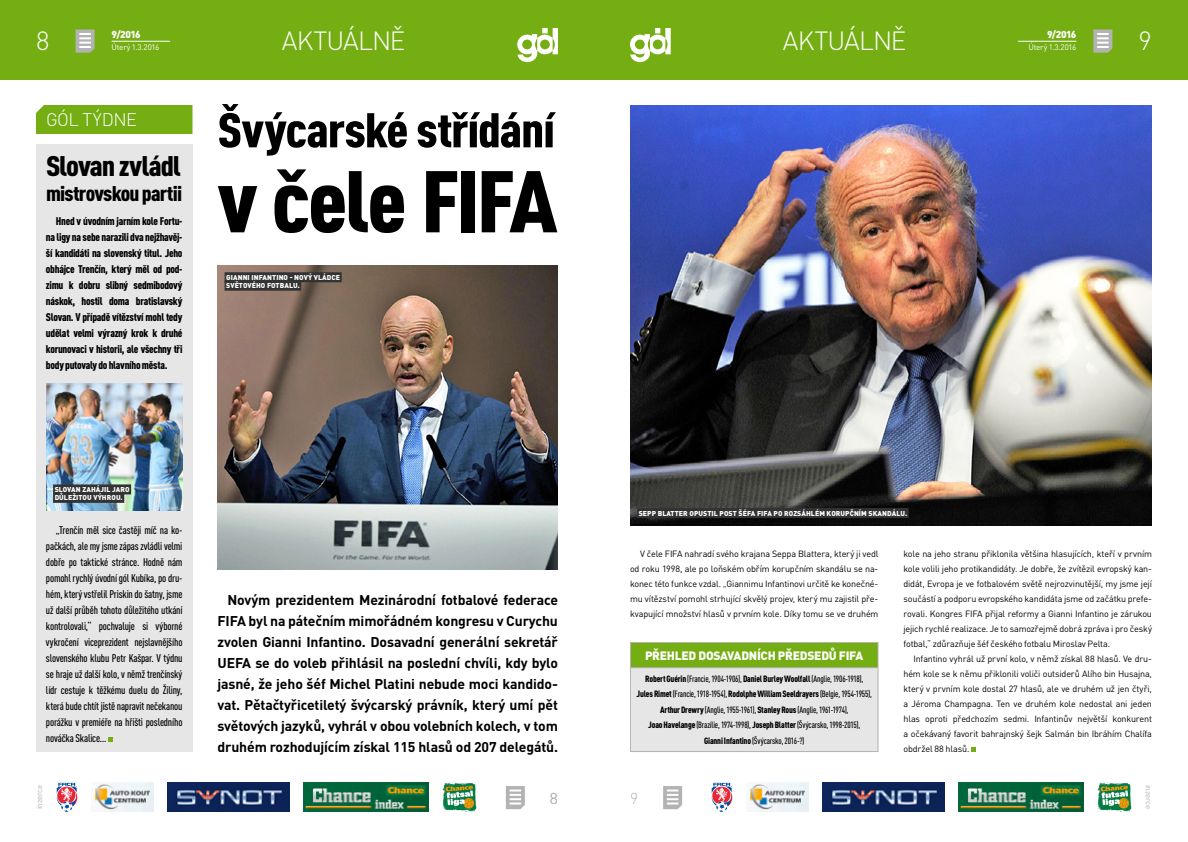
<style>
.page{position:relative;width:1188px;height:842px;background:#fff}
.page>*{position:absolute;margin:0;border:0;box-sizing:border-box;transform-origin:0 0}
.t1{font:900 condensed 86px "DIN Pro";letter-spacing:-.035em;color:#000;scale:1.1 1}
.t2{font:900 condensed 48px "DIN Pro";letter-spacing:-.02em;color:#000;scale:1.1 1}
.t3{font:900 condensed 28px "DIN Pro";letter-spacing:-.035em;color:#000;scale:1.1 1}
.t4{font:300 26px "DIN Pro";letter-spacing:-.03em;color:#fff}
.t5{font:900 condensed 21px "DIN Pro";letter-spacing:-.035em;color:#000;scale:1.08 1}
.t6{font:300 18px "DIN Pro";letter-spacing:-.025em;color:#fff}
.t7{font:300 15.6px "DIN Pro";color:#b3b3b3}
.t8{font:700 14px/21px "DIN Pro";letter-spacing:-.01em;color:#000;text-align:justify}
.t9{font:900 12px "DIN Pro";letter-spacing:-.02em;color:#fff}
.t10{font:500 condensed 11px/16px "DIN Pro";letter-spacing:-.015em;color:#000;text-align:justify}
.t11{font:900 condensed 11px/16px "DIN Pro";letter-spacing:-.025em;color:#000;text-align:justify}
.t12{font:900 10px "DIN Pro";letter-spacing:-.055em;color:#fff}
.t13{font:9px/15px "DIN Pro";letter-spacing:-.02em;color:#000;text-align:justify}
.t14{font:500 condensed 9px/15.5px "DIN Pro";letter-spacing:-.02em;color:#000;text-align:center}
.t15{font:8px "DIN Pro";letter-spacing:-.025em;color:#fff}
.t16{font:8px "DIN Pro";letter-spacing:-.025em;color:#b3b3b3}
.t17{font:900 7px/8.4px "DIN Pro";letter-spacing:.01em;color:#fff}
.s1{font-weight:900}
</style>
<div class="page">
<div style="left:594px;top:0;width:594px;height:80px;background:#74ae12"></div>
<svg style="left:630px;top:28px;width:41px;height:34px"></svg>
<svg style="left:1093px;top:29px;width:19px;height:24px"></svg>
<div style="left:0;top:0;width:594px;height:80px;background:#74ae12"></div>
<svg style="left:517px;top:28px;width:41px;height:34px"></svg>
<svg style="left:76px;top:29px;width:19px;height:24px"></svg>
<svg style="left:663px;top:786px;width:19px;height:23px"></svg>
<svg style="left:506px;top:786px;width:19px;height:23px"></svg>
<img style="left:56px;top:782px;width:21px;height:30px">
<img style="left:91px;top:782px;width:62px;height:30px">
<img style="left:303px;top:782px;width:125px;height:30px">
<img style="left:712px;top:782px;width:21px;height:30px">
<img style="left:442px;top:782px;width:34px;height:30px">
<img style="left:1098px;top:782px;width:34px;height:30px">
<img style="left:167px;top:782px;width:122px;height:30px">
<img style="left:747px;top:782px;width:62px;height:30px">
<img style="left:959px;top:782px;width:125px;height:30px">
<img style="left:823px;top:782px;width:122px;height:30px">
<hr style="left:1018px;top:41px;width:58px;height:1px;background:#fff">
<hr style="left:112px;top:41px;width:58px;height:1px;background:#fff">
<img style="left:218px;top:265px;width:340px;height:304px">
<svg style="left:971px;top:747px;width:5px;height:5px"></svg>
<img style="left:630px;top:105px;width:522px;height:420px">
<div style="left:36px;top:105px;width:156px;height:29px;background:#74ae12"></div>
<div style="left:36px;top:144px;width:156px;height:608px;background:#e6e6e6"></div>
<img style="left:46px;top:384px;width:136px;height:126px">
<svg style="left:108px;top:737px;width:5px;height:5px"></svg>
<div style="left:53px;top:484px;width:78px;height:10px;background:#333"></div>
<div style="left:53px;top:493px;width:71px;height:10px;background:#333"></div>
<div style="left:225px;top:272px;width:117px;height:10px;background:#333"></div>
<div style="left:225px;top:281px;width:76px;height:10px;background:#333"></div>
<div style="left:637px;top:508px;width:272px;height:10px;background:#333"></div>
<div style="left:630px;top:642px;width:248px;height:26px;background:#74ae12"></div>
<div style="left:630px;top:668px;width:248px;height:84px;background:#e6e6e6"></div>
<hr style="left:630px;top:642px;width:248px;height:1px;background:#b3b3b3">
<svg style="left:630px;top:643px;width:1px;height:25px"></svg>
<svg style="left:878px;top:643px;width:1px;height:25px"></svg>
<hr style="left:630px;top:668px;width:1px;height:83px;background:#b3b3b3">
<hr style="left:878px;top:668px;width:1px;height:83px;background:#b3b3b3">
<hr style="left:630px;top:751px;width:248px;height:1px;background:#b3b3b3">
<hr style="left:631px;top:667px;width:247px;height:1px;background:#b3b3b3">
<h3 class="t4" style="left:36px;top:23px;width:15px">8</h3>
<p class="t12" style="left:112px;top:28px;width:31px">9/2016</p>
<p class="t15" style="left:112px;top:42px;width:49px">Úterý 1.3.2016</p>
<h3 class="t6" style="left:46px;top:107px;width:92px">GÓL TÝDNE</h3>
<h3 class="t3" style="left:46px;top:149px;width:124px">Slovan zvládl</h3>
<h3 class="t5" style="left:46px;top:181px;width:128px">mistrovskou partii</h3>
<p class="t11" style="left:46px;top:212px;width:138px;text-indent:10px">Hned v úvodním jarním kole Fortu&shy;na ligy na sebe narazili dva nejžhavěj&shy;ší kandidáti na slovenský titul. Jeho obhájce Trenčín, který měl od pod&shy;zimu k dobru slibný sedmibodový náskok, hostil doma bratislavský Slovan. V případě vítězství mohl tedy udělat velmi výrazný krok k druhé korunovaci v historii, ale všechny tři body putovaly dohlavního města.</p>
<h3 class="t4" style="left:282px;top:23px;width:125px">AKTUÁLNĚ</h3>
<h2 class="t2" style="left:218px;top:100px;width:308px">Švýcarské střídání</h2>
<h1 class="t1" style="left:218px;top:148px;width:311px">v čele FIFA</h1>
<p class="t17" style="left:226px;top:273px;width:115px">GIANNI INFANTINO - NOVÝ VLÁDCE<br>SVĚTOVÉHO FOTBALU.</p>
<h3 class="t4" style="left:783px;top:23px;width:125px">AKTUÁLNĚ</h3>
<p class="t12" style="left:1047px;top:28px;width:31px">9/2016</p>
<p class="t15" style="left:1029px;top:42px;width:49px">Úterý 1.3.2016</p>
<h3 class="t4" style="left:1139px;top:23px;width:15px">9</h3>
<p class="t17" style="left:55px;top:485px;width:76px">SLOVAN ZAHÁJIL JARO<br>DŮLEŽITOU VÝHROU.</p>
<p class="t10" style="left:46px;top:521px;width:138px;text-indent:10px">„Trenčín měl sice častěji míč na ko&shy;pačkách, ale my jsme zápas zvládli velmi dobře po taktické stránce. Hodně nám pomohl rychlý úvodní gól Kubíka, po dru&shy;hém, který vstřelil Priskin do šatny, jsme už další průběh tohoto důležitého utkání kontrolovali,“ pochvaluje si výborné vykročení viceprezident nejslavnějšího slovenského klubu Petr Kašpar. V týdnu se hraje už další kolo, v němž trenčínský lídr cestuje k těžkému duelu do Žiliny, která bude chtít jistě napravit nečekanou porážku v premiéře na hřišti posledního nováčka Skalice…</p>
<p class="t16" style="left:34px;top:809px;width:26px;rotate:-90deg">inzerce</p>
<p class="t8" style="left:218px;top:589px;width:342px;text-indent:10px">Novým prezidentem Mezinárodní fotbalové federace FIFA byl na pátečním mimořádném kongresu v Curychu zvolen Gianni Infantino. Dosavadní generální sekretář UEFA se do voleb přihlásil na poslední chvíli, kdy bylo jasné, že jeho šéf Michel Platini nebude moci kandido&shy;vat. Pětačtyřicetiletý švýcarský právník, který umí pět světových jazyků, vyhrál v obou volebních kolech, v tom druhém rozhodujícím získal 115 hlasů od 207 delegátů.</p>
<p class="t17" style="left:639px;top:509px;width:270px">SEPP BLATTER OPUSTIL POST ŠÉFA FIFA PO ROZSÁHLÉM KORUPČNÍM SKANDÁLU.</p>
<p class="t13" style="left:630px;top:546px;width:250px;text-indent:10px">V čele FIFA nahradí svého krajana Seppa Blattera, který ji vedl od roku 1998, ale po loňském obřím korupčním skandálu se na&shy;konec této funkce vzdal. „Giannimu Infantinovi určitě ke konečné&shy;mu vítězství pomohl strhující skvělý projev, který mu zajistil pře&shy;kvapující množství hlasů v prvním kole. Díky tomu se ve druhém</p>
<p class="t13" style="left:904px;top:546px;width:250px">kole na jeho stranu přiklonila většina hlasujících, kteří v prvním kole volili jeho protikandidáty. Je dobře, že zvítězil evropský kan&shy;didát, Evropa je ve fotbalovém světě nejrozvinutější, my jsme její součástí a podporu evropského kandidáta jsme od začátku prefe&shy;rovali. Kongres FIFA přijal reformy a Gianni Infantino je zárukou jejich rychlé realizace. Je to samozřejmě dobrá zpráva i pro český fotbal,“ zdůrazňuje šéf českého fotbalu Miroslav Pelta.</p>
<p class="t13" style="left:904px;top:651px;width:250px;text-indent:10px">Infantino vyhrál už první kolo, v němž získal 88 hlasů. Ve dru&shy;hém kole se k němu přiklonili voliči outsiderů Alího bin Husajna, který v prvním kole dostal 27 hlasů, ale ve druhém už jen čtyři, a Jéroma Champagna. Ten ve druhém kole nedostal ani jeden hlas oproti předchozím sedmi. Infantinův největší konkurent a očekávaný favorit bahrajnský šejk Salmán bin Ibráhím Chalífa obdržel 88 hlasů.</p>
<h3 class="t9" style="left:645px;top:647px;width:220px">PŘEHLED DOSAVADNÍCH PŘEDSEDŮ FIFA</h3>
<p class="t14" style="left:637px;top:670px;width:237px"><span class="s1">Robert Guérin</span> (Francie, 1904-1906), <span class="s1">Daniel Burley Woolfall</span> (Anglie, 1906-1918), <span class="s1">Jules Rimet</span> (Francie, 1918-1954), <span class="s1">Rodolphe William Seeldrayers</span> (Belgie, 1954-1955), <span class="s1">Arthur Drewry</span> (Anglie, 1955-1961), <span class="s1">Stanley Rous</span> (Anglie, 1961-1974),<br><span class="s1">Joao Havelange</span> (Brazílie, 1974-1998), <span class="s1">Joseph Blatter</span> (Švýcarsko, 1998-2015),<br><span class="s1">Gianni Infantino</span> (Švýcarsko, 2016-?)</p>
<h3 class="t7" style="left:550px;top:787px;width:10px">8</h3>
<h3 class="t7" style="left:630px;top:787px;width:10px">9</h3>
<p class="t16" style="left:1154px;top:785px;width:26px;rotate:90deg">inzerce</p>
</div>
